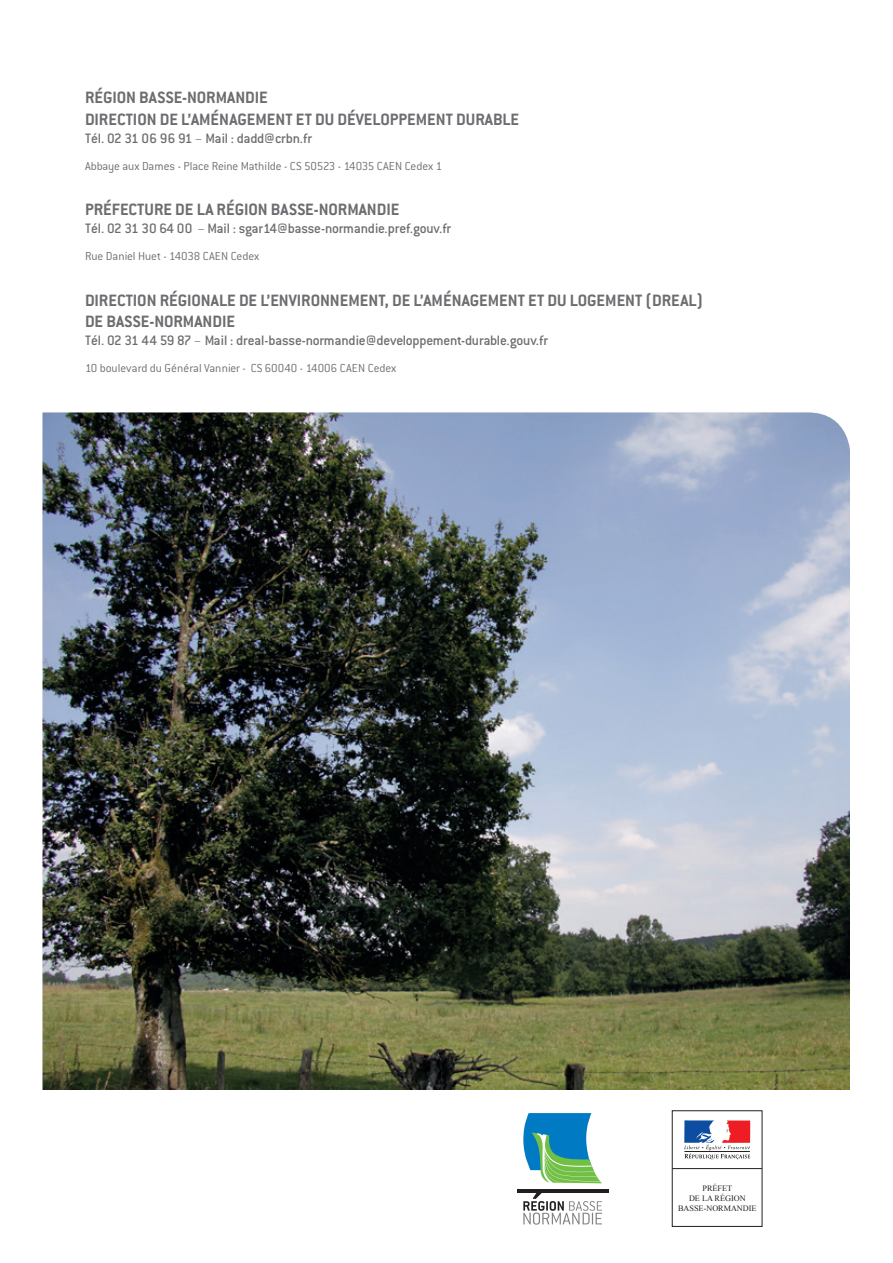
<style>
.page{position:relative;width:893px;height:1263px;background:#fff}
.page>*{position:absolute;margin:0;border:0;box-sizing:border-box;transform-origin:0 0}
.t1{font:700 18px "Conduit ITC";color:#6c6d70}
.t2{font:500 15px "Conduit ITC";letter-spacing:-.015em;color:#6c6d70}
.t3{font:300 12.75px "Conduit ITC";letter-spacing:-.005em;color:#6c6d70}
.t4{font:8.25px/9.9px "Times New Roman";color:#231f20;text-align:center}
.s1{font-family:"DIN";font-weight:300;font-size:13.5px}
</style>
<div class="page">
<img style="left:43px;top:412px;width:807px;height:678px">
<div style="left:672px;top:1110px;width:90px;height:116px;border:1px solid #231f20"></div>
<svg style="left:684px;top:1120px;width:66px;height:39px"></svg>
<hr style="left:672px;top:1168px;width:90px;height:1px;background:#231f20">
<hr style="left:517px;top:1189px;width:92px;height:3px;background:#231f20">
<svg style="left:523px;top:1192px;width:79px;height:32px"></svg>
<svg style="left:523px;top:1113px;width:79px;height:70px"></svg>
<p class="t1" style="left:85px;top:87px;width:27px">RÉGION</p>
<p class="t1" style="left:139px;top:87px;width:19px">BASSE</p>
<p class="t1" style="left:182px;top:87px;width:25px">-NORMANDIE</p>
<p class="t1" style="left:85px;top:109px;width:19px">DIRECTION</p>
<p class="t1" style="left:160px;top:109px;width:70px">DE L’AMÉNAGEMENT</p>
<p class="t1" style="left:296px;top:109px;width:70px">ET DU DÉVELO</p>
<p class="t1" style="left:390px;top:109px;width:28px">PPEMENT</p>
<p class="t1" style="left:456px;top:109px;width:10px">DURABLE</p>
<p class="t2" style="left:85px;top:130px;width:228px">Tél. 02 31 06 96 91 <span class="s1">–</span> Mail : dadd@crbn.fr</p>
<p class="t3" style="left:85px;top:159px;width:299px">Abbaye aux Dames - Place Reine Mathilde - CS 50523 - 14035 CAEN</p>
<p class="t3" style="left:405px;top:159px;width:39px">Cedex 1</p>
<p class="t1" style="left:85px;top:199px;width:45px">PRÉFECTURE</p>
<p class="t1" style="left:175px;top:199px;width:69px">DE LA RÉGION</p>
<p class="t1" style="left:271px;top:199px;width:19px">BASSE</p>
<p class="t1" style="left:314px;top:199px;width:25px">-NORMANDIE</p>
<p class="t2" style="left:85px;top:220px;width:368px">Tél. 02 31 30 64 00 <span class="s1">–</span> Mail : sgar14@basse-normandie.pref.gouv.fr</p>
<p class="t3" style="left:85px;top:249px;width:125px">Rue Daniel Huet - 14038 CAEN</p>
<p class="t3" style="left:231px;top:249px;width:30px">Cedex</p>
<p class="t1" style="left:85px;top:290px;width:19px">DIRECTION</p>
<p class="t1" style="left:160px;top:290px;width:28px">RÉGIONALE</p>
<p class="t1" style="left:239px;top:290px;width:42px">DE L’ENVIRONNEMENT</p>
<p class="t1" style="left:385px;top:290px;width:77px">, DE L’AM ÉNAGEMENT</p>
<p class="t1" style="left:528px;top:290px;width:52px">ETDULOGEMENT</p>
<p class="t1" style="left:646px;top:290px;width:59px">(DREAL)</p>
<p class="t1" style="left:85px;top:311px;width:41px">DE BASSE</p>
<p class="t1" style="left:149px;top:311px;width:25px">-NORMANDIE</p>
<p class="t2" style="left:85px;top:332px;width:464px">Tél. 02 31 44 59 87 <span class="s1">–</span> Mail : dreal-basse-normandie@developpement-durable.gouv.fr</p>
<p class="t3" style="left:85px;top:361px;width:262px">10 boulevard du Général Vannier - CS 60040 - 14006 CAEN</p>
<p class="t3" style="left:368px;top:361px;width:30px">Cedex</p>
<p class="t4" style="left:678px;top:1183px;width:80px">PRÉFET<br>DE LA RÉGION<br>BASSE-NORMANDIE</p>
</div>
